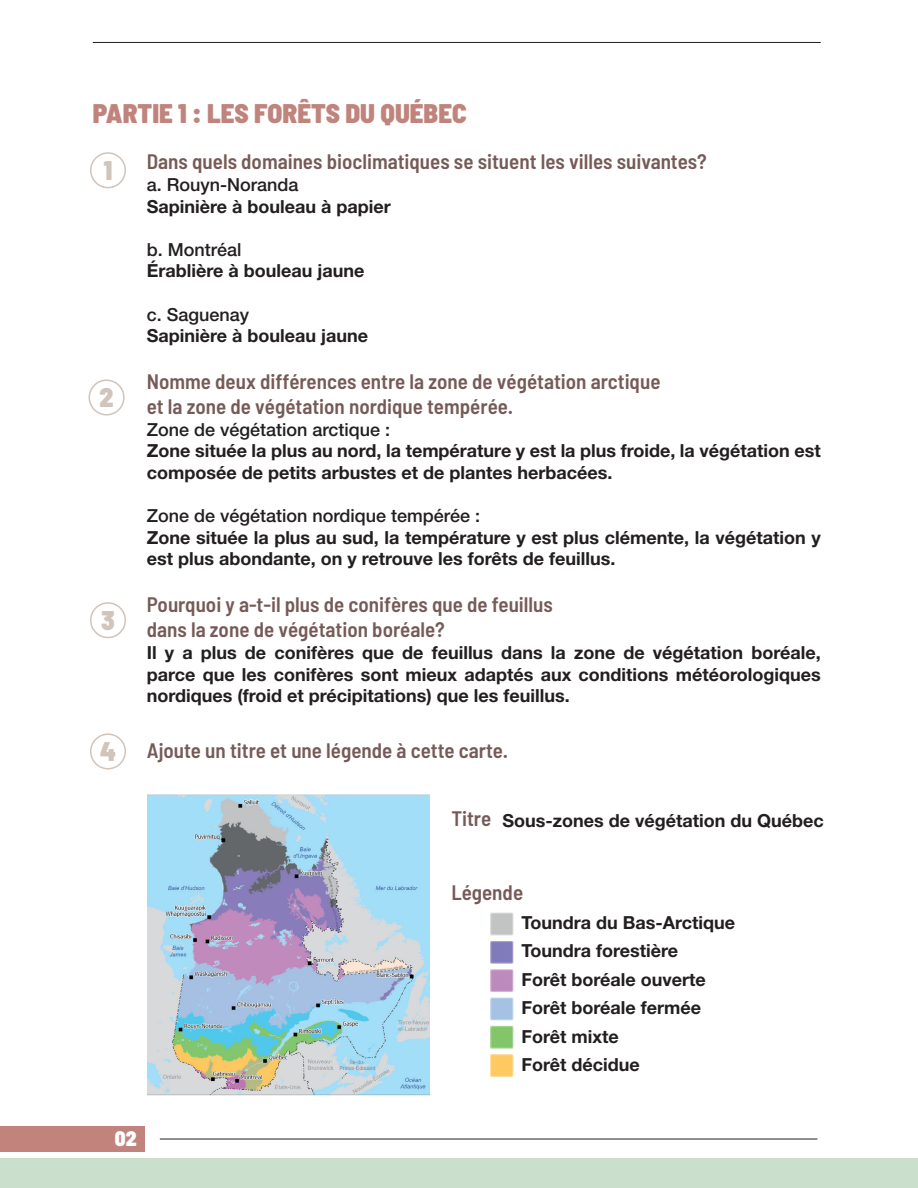
<style>
.page{position:relative;width:918px;height:1188px;background:#fff}
.page>*{position:absolute;margin:0;border:0;box-sizing:border-box;transform-origin:0 0}
.t1{font:900 semi-condensed 27px "Barlow";color:#c0847d}
.t2{font:900 semi-condensed 27px "Barlow";color:#d0c4bb}
.t3{font:600 semi-condensed 21px/25.2px "Barlow";color:#765a57}
.t4{font:900 semi-condensed 21px "Barlow";color:#fff}
.t5{font:700 18px/28.5px "Helvetica Neue LT Std";color:#231f20}
.t6{font:500 18px "Helvetica Neue";color:#231f20}
</style>
<div class="page">
<div style="left:0;top:1159px;width:918px;height:29px;background:#cadfcc"></div>
<div style="left:0;top:1126px;width:145px;height:26px;background:#c0847d"></div>
<div style="left:90px;top:152px;width:36px;height:36px;border:2px solid #d0c4bb;border-radius:50%"></div>
<div style="left:89px;top:379px;width:36px;height:37px;border:2px solid #d0c4bb;border-radius:50%"></div>
<div style="left:90px;top:602px;width:36px;height:36px;border:2px solid #d0c4bb;border-radius:50%"></div>
<div style="left:90px;top:733px;width:36px;height:37px;border:2px solid #d0c4bb;border-radius:50%"></div>
<hr style="left:160px;top:1139px;width:657px;height:1px;background:#231f20">
<hr style="left:93px;top:42px;width:728px;height:1px;background:#231f20">
<img style="left:490px;top:912px;width:24px;height:165px">
<img style="left:147px;top:795px;width:283px;height:300px">
<h1 class="t1" style="left:93px;top:96px;width:375px">PARTIE 1 : LES FORÊTS DU QUÉBEC</h1>
<p class="t3" style="left:147px;top:149px;width:561px">Dans quels domaines bioclimatiques se situent les villes suivantes?</p>
<p class="t6" style="left:147px;top:174px;width:153px">a. Rouyn-Noranda</p>
<p class="t5" style="left:147px;top:192px;width:245px">Sapinière à bouleau à papier</p>
<p class="t6" style="left:147px;top:239px;width:96px">b. Montréal</p>
<p class="t5" style="left:147px;top:256px;width:219px">Érablière à bouleau jaune</p>
<p class="t6" style="left:147px;top:304px;width:104px">c. Saguenay</p>
<p class="t5" style="left:147px;top:321px;width:223px">Sapinière à bouleau jaune</p>
<p class="t3" style="left:147px;top:368px;width:515px">Nomme deux différences entre la zone de végétation arctique et la zone de végétation nordique tempérée.</p>
<p class="t6" style="left:147px;top:419px;width:245px">Zone de végétation arctique :</p>
<p class="t5" style="left:147px;top:440px;width:675px;line-height:21.6px">Zone située la plus au nord, la température y est la plus froide, la végétation est composée de petits arbustes et de plantes herbacées.</p>
<p class="t6" style="left:147px;top:505px;width:335px">Zone de végétation nordique tempérée :</p>
<p class="t5" style="left:147px;top:526px;width:675px;line-height:21.6px">Zone située la plus au sud, la température y est plus clémente, la végétation y est plus abondante, on y retrouve les forêts de feuillus.</p>
<p class="t3" style="left:147px;top:592px;width:407px">Pourquoi y a-t-il plus de conifères que de feuillus dans la zone de végétation boréale?</p>
<p class="t5" style="left:147px;top:641px;width:675px;line-height:21.6px;text-align:justify">Il y a plus de conifères que de feuillus dans la zone de végétation boréale, parce que les conifères sont mieux adaptés aux conditions météorologiques nordiques (froid et précipitations) que les feuillus.</p>
<p class="t3" style="left:147px;top:738px;width:363px">Ajoute un titre et une légende à cette carte.</p>
<h1 class="t2" style="left:104px;top:153px;width:10px">1</h1>
<h1 class="t2" style="left:100px;top:380px;width:16px">2</h1>
<h1 class="t2" style="left:101px;top:603px;width:15px">3</h1>
<h1 class="t2" style="left:100px;top:734px;width:17px">4</h1>
<p class="t3" style="left:451px;top:806px;width:41px">Titre</p>
<p class="t5" style="left:502px;top:806px;width:323px">Sous-zones de végétation du Québec</p>
<p class="t3" style="left:451px;top:879px;width:73px">Légende</p>
<p class="t4" style="left:115px;top:1126px;width:23px">02</p>
<p class="t5" style="left:522px;top:908px;width:215px">Toundra du Bas-Arctique<br>Toundra forestière<br>Forêt boréale ouverte<br>Forêt boréale fermée<br>Forêt mixte<br>Forêt décidue</p>
</div>
